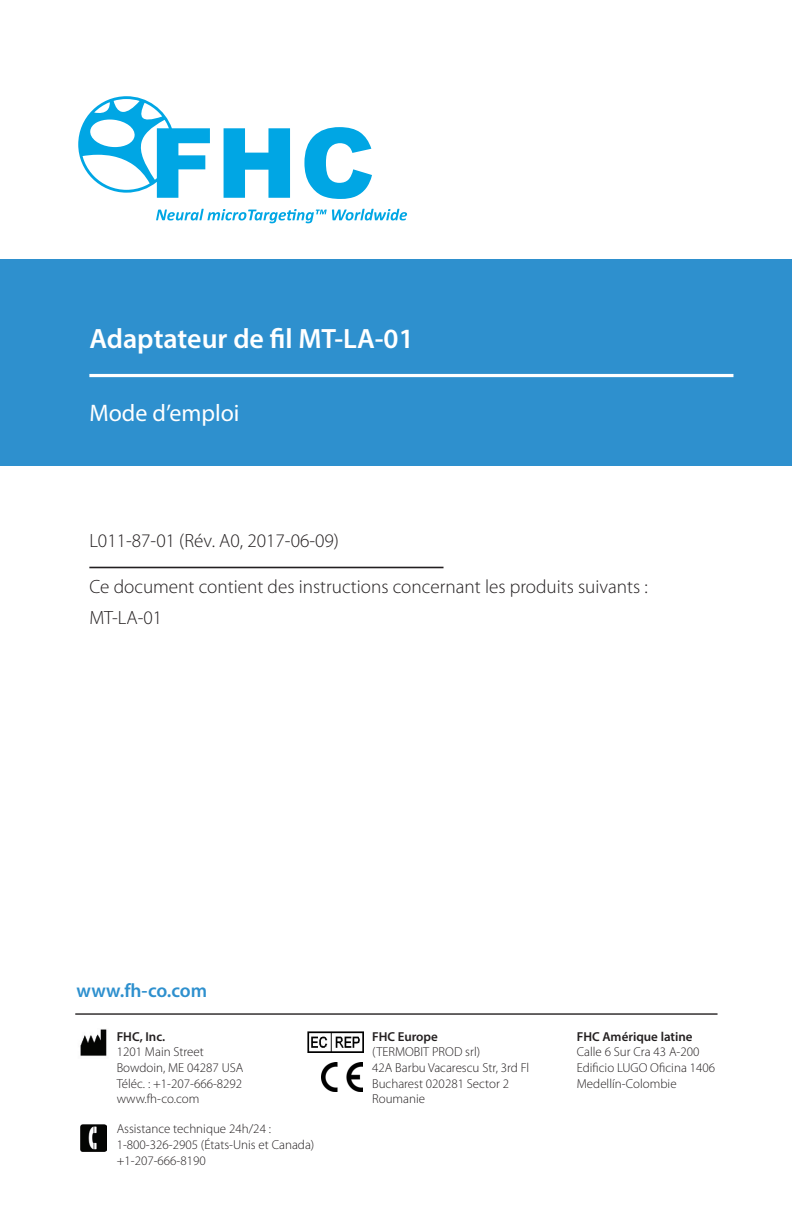
<style>
.page{position:relative;width:792px;height:1224px;background:#fff}
.page>*{position:absolute;margin:0;border:0;box-sizing:border-box;transform-origin:0 0}
.t1{font:600 28px "Myriad Pro";color:#fff}
.t2{font:24px "Myriad Pro";color:#fff}
.t3{font:600 19.4px "Myriad Pro";color:#2e90ce}
.t4{font:300 19.2px "Myriad Pro";color:#231f20}
.t5{font:300 13px "Myriad Pro";color:#231f20}
.t6{font:600 13px "Myriad Pro";color:#231f20}
</style>
<div class="page">
<div style="left:0;top:260px;width:792px;height:206px;background:#2e90ce"></div>
<hr style="left:89px;top:374px;width:644px;height:3px;background:#fff">
<hr style="left:89px;top:567px;width:355px;height:1px;background:#231f20">
<hr style="left:75px;top:1013px;width:643px;height:2px;background:#231f20">
<img style="left:80px;top:1029px;width:27px;height:27px">
<img style="left:307px;top:1031px;width:56px;height:21px">
<img style="left:80px;top:1124px;width:27px;height:27px">
<svg style="left:156px;top:209px;width:251px;height:14px"></svg>
<svg style="left:78px;top:96px;width:132px;height:102px"></svg>
<svg style="left:224px;top:128px;width:66px;height:70px"></svg>
<svg style="left:304px;top:127px;width:68px;height:72px"></svg>
<img style="left:322px;top:1063px;width:41px;height:29px">
<p class="t1" style="left:89px;top:320px;width:326px">Adaptateur de fil MT-LA-01</p>
<p class="t2" style="left:89px;top:398px;width:152px">Mode d’emploi</p>
<p class="t4" style="left:89px;top:530px;width:251px">L011-87-01 (Rév. A0, 2017-06-09)</p>
<p class="t4" style="left:89px;top:576px;width:560px">Ce document contient des instructions concernant les produits suivants :</p>
<p class="t4" style="left:89px;top:607px;width:74px">MT-LA-01</p>
<p class="t3" style="left:77px;top:979px;width:132px">www.fh-co.com</p>
<p class="t6" style="left:117px;top:1028px;width:50px">FHC, Inc.</p>
<p class="t5" style="left:117px;top:1045px;width:89px">1201 Main Street</p>
<p class="t5" style="left:117px;top:1061px;width:128px">Bowdoin, ME 04287 USA</p>
<p class="t5" style="left:117px;top:1076px;width:127px">Téléc. : +1-207-666-8292</p>
<p class="t5" style="left:117px;top:1092px;width:84px">www.fh-co.com</p>
<p class="t5" style="left:117px;top:1122px;width:156px">Assistance technique 24h/24 :</p>
<p class="t5" style="left:117px;top:1137px;width:199px">1-800-326-2905 (États-Unis et Canada)</p>
<p class="t5" style="left:117px;top:1153px;width:91px">+1-207-666-8190</p>
<p class="t6" style="left:372px;top:1028px;width:67px">FHC Europe</p>
<p class="t5" style="left:372px;top:1045px;width:110px">(TERMOBIT PROD srl)</p>
<p class="t5" style="left:372px;top:1061px;width:159px">42A Barbu Vacarescu Str, 3rd Fl</p>
<p class="t5" style="left:372px;top:1076px;width:138px">Bucharest 020281 Sector 2</p>
<p class="t5" style="left:372px;top:1092px;width:54px">Roumanie</p>
<p class="t6" style="left:577px;top:1028px;width:117px">FHC Amérique latine</p>
<p class="t5" style="left:577px;top:1045px;width:124px">Calle 6 Sur Cra 43 A-200</p>
<p class="t5" style="left:577px;top:1061px;width:140px">Edificio LUGO Oficina 1406</p>
<p class="t5" style="left:577px;top:1076px;width:101px">Medellín-Colombie</p>
</div>
